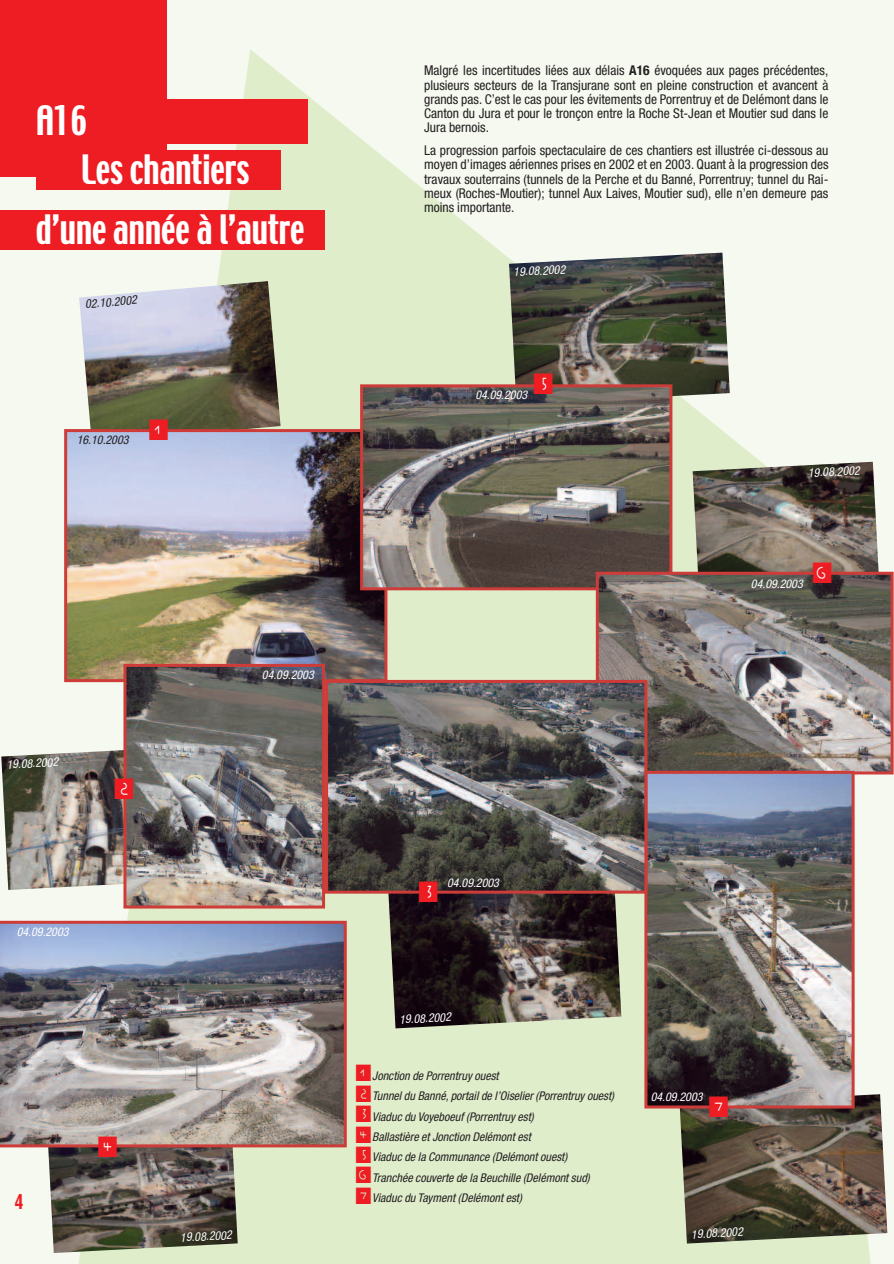
<style>
.page{position:relative;width:894px;height:1264px;background:#fff}
.page>*{position:absolute;margin:0;border:0;box-sizing:border-box;transform-origin:0 0}
.t1{font:36px "Techno";color:#fff;scale:.9 1}
.t2{font:22.5px "Stealth";color:#ee1d23;scale:.9 1}
.t3{font:18px "Techno";color:#ee1d23;scale:.9 1}
.t4{font:condensed 13.5px/14.2px "Helvetica Neue";color:#231f20;text-align:justify}
.t5{font:italic condensed 12px/20.4px "Helvetica Neue";color:#231f20}
.t6{font:italic condensed 12px "Helvetica Neue";color:#fff}
.s1{font-weight:700}
.s2{font-family:"Stealth";font-style:normal;font-stretch:normal;font-size:18px;color:#ee1d23}
</style>
<div class="page">
<img style="left:0;top:0;width:894px;height:1264px">
<h1 class="t1" style="left:36px;top:101px;width:58px">A16</h1>
<h1 class="t1" style="left:81px;top:150px;width:189px">Les chantiers</h1>
<h1 class="t1" style="left:36px;top:211px;width:300px">d’une année à l’autre</h1>
<p class="t5" style="left:84px;top:295px;width:53px;rotate:-5deg">02.10.2002</p>
<p class="t5" style="left:77px;top:430px;width:53px">16.10.2003</p>
<h2 class="t2" style="left:149px;top:419px;width:24px">1</h2>
<p class="t6" style="left:6px;top:760px;width:53px;rotate:-3deg">19.08.2002</p>
<h2 class="t2" style="left:115px;top:778px;width:24px">2</h2>
<p class="t6" style="left:17px;top:927px;width:53px">04.09.2003</p>
<p class="t6" style="left:262px;top:670px;width:53px">04.09.2003</p>
<h3 class="t3" style="left:15px;top:1192px;width:10px">4</h3>
<h2 class="t2" style="left:98px;top:1135px;width:24px">4</h2>
<p class="t6" style="left:180px;top:1233px;width:53px;rotate:-3deg">19.08.2002</p>
<p class="t4" style="left:424px;top:65px;width:406px">Malgré les incertitudes liées aux délais <span class="s1">A16</span> évoquées aux pages précédentes, plusieurs secteurs de la Transjurane sont en pleine construction et avancent à grands pas. C’est le cas pour les évitements de Porrentruy et de Delémont dans le Canton du Jura et pour le tronçon entre la Roche St-Jean et Moutier sud dans le Jura bernois.</p>
<p class="t4" style="left:424px;top:144px;width:406px">La progression parfois spectaculaire de ces chantiers est illustrée ci-dessous au moyen d’images aériennes prises en 2002 et en 2003. Quant à la progression des travaux souterrains (tunnels de la Perche et du Banné, Porrentruy; tunnel du Rai&shy;meux (Roches-Moutier); tunnel Aux Laives, Moutier sud), elle n’en demeure pas moins importante.</p>
<p class="t6" style="left:513px;top:267px;width:53px;rotate:-3deg">19.08.2002</p>
<h2 class="t2" style="left:534px;top:373px;width:24px">5</h2>
<p class="t6" style="left:475px;top:390px;width:53px">04.09.2003</p>
<p class="t6" style="left:807px;top:468px;width:53px;rotate:-3deg">19.08.2002</p>
<p class="t6" style="left:751px;top:579px;width:53px">04.09.2003</p>
<h2 class="t2" style="left:813px;top:562px;width:24px">6</h2>
<h2 class="t2" style="left:419px;top:881px;width:24px">3</h2>
<p class="t6" style="left:447px;top:879px;width:53px">04.09.2003</p>
<p class="t6" style="left:399px;top:1015px;width:53px;rotate:-3deg">19.08.2002</p>
<p class="t5" style="left:356px;top:1066px;width:259px"><span class="s2">1</span>Jonction de Porrentruy ouest<br><span class="s2">2</span>Tunnel du Banné, portail de l’Oiselier (Porrentruy ouest)<br><span class="s2">3</span>Viaduc du Voyeboeuf (Porrentruy est)<br><span class="s2">4</span>Ballastière et Jonction Delémont est<br><span class="s2">5</span>Viaduc de la Communance (Delémont ouest)<br><span class="s2">6</span>Tranchée couverte de la Beuchille (Delémont sud)<br><span class="s2">7</span>Viaduc du Tayment (Delémont est)</p>
<p class="t6" style="left:650px;top:1092px;width:53px">04.09.2003</p>
<h2 class="t2" style="left:709px;top:1096px;width:24px">7</h2>
<p class="t6" style="left:691px;top:1229px;width:53px;rotate:-3deg">19.08.2002</p>
</div>
